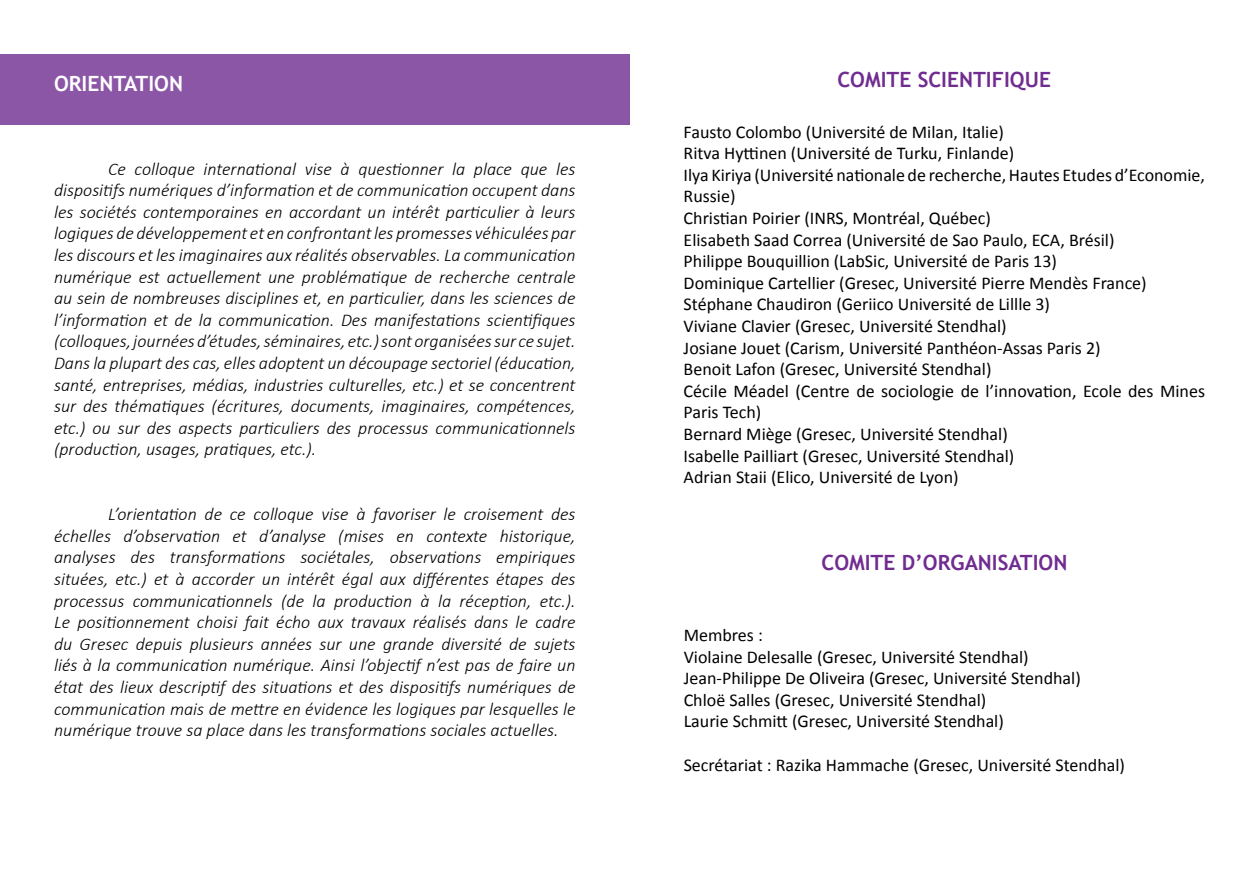
<style>
.page{position:relative;width:1259px;height:893px;background:#fff}
.page>*{position:absolute;margin:0;border:0;box-sizing:border-box;transform-origin:0 0}
.t1{font:700 21px "Trebuchet MS";color:#702c91}
.t2{font:700 21px "Trebuchet MS";color:#fff}
.t3{font:italic 300 18px/21.6px "Calibri";color:#000;text-align:justify}
.t4{font:18px/21.6px "Calibri";color:#000}
</style>
<div class="page">
<div style="left:0;top:54px;width:629px;height:70px;background:#8c56a7"></div>
<p class="t2" style="left:54px;top:71px;width:131px">ORIENTATION</p>
<p class="t3" style="left:54px;top:158px;width:523px;text-indent:54px">Ce colloque international vise à questionner la place que les dispositifs numériques d’information et de communication occupent dans les sociétés contemporaines en accordant un intérêt particulier à leurs logiques de développement et en confrontantles promesses véhiculées par les discours et les imaginaires aux réalités observables. La communication numérique est actuellement une problématique de recherche centrale au sein de nombreuses disciplines et, en particulier, dans les sciences de l’information et de la communication. Des manifestations scientifiques (colloques,journéesd’études,séminaires, etc.)sontorganiséessur ce sujet.<br>Dans la plupart des cas, elles adoptent un découpage sectoriel (éducation, santé, entreprises, médias, industries culturelles, etc.) et se concentrent sur des thématiques (écritures, documents, imaginaires, compétences, etc.) ou sur des aspects particuliers des processus communicationnels (production, usages, pratiques, etc.).</p>
<p class="t3" style="left:54px;top:503px;width:523px;text-indent:54px">L’orientation de ce colloque vise à favoriser le croisement des échelles d’observation et d’analyse (mises en contexte historique, analyses des transformations sociétales, observations empiriques situées, etc.) et à accorder un intérêt égal aux différentes étapes des processus communicationnels (de la production à la réception, etc.).<br>Le positionnement choisi fait écho aux travaux réalisés dans le cadre du Gresec depuis plusieurs années sur une grande diversité de sujets liés à la communication numérique. Ainsi l’objectif n’est pas de faire un état des lieux descriptif des situations et des dispositifs numériques de communication mais de mettre en évidence les logiques par lesquelles le numérique trouve sa place dans les transformations sociales actuelles.</p>
<p class="t1" style="left:837px;top:66px;width:215px">COMITE SCIENTIFIQUE</p>
<p class="t4" style="left:683px;top:121px;width:523px">Fausto Colombo (Université de Milan, Italie)<br>Ritva Hyttinen (Université de Turku, Finlande)<br>Ilya Kiriya (Université nationale de recherche, Hautes Etudes d’Economie, Russie)<br>Christian Poirier (INRS, Montréal, Québec)<br>Elisabeth Saad Correa (Université de Sao Paulo, ECA, Brésil)<br>Philippe Bouquillion (LabSic, Université de Paris 13)<br>Dominique Cartellier (Gresec, Université Pierre Mendès France)<br>Stéphane Chaudiron (Geriico Université de Lillle 3)<br>Viviane Clavier (Gresec, Université Stendhal)<br>Josiane Jouet (Carism, Université Panthéon-Assas Paris 2)<br>Benoit Lafon (Gresec, Université Stendhal)<br>Cécile Méadel (Centre de sociologie de l’innovation, Ecole des Mines Paris Tech)<br>Bernard Miège (Gresec, Université Stendhal)<br>Isabelle Pailliart (Gresec, Université Stendhal)<br>Adrian Staii (Elico, Université de Lyon)</p>
<p class="t1" style="left:821px;top:550px;width:247px">COMITE D’ORGANISATION</p>
<p class="t4" style="left:684px;top:624px;width:398px">Membres :<br>Violaine Delesalle (Gresec, Université Stendhal)<br>Jean-Philippe De Oliveira (Gresec, Université Stendhal)<br>Chloë Salles (Gresec, Université Stendhal)<br>Laurie Schmitt (Gresec, Université Stendhal)</p>
<p class="t4" style="left:684px;top:754px;width:443px">Secrétariat : Razika Hammache (Gresec, Université Stendhal)</p>
</div>
